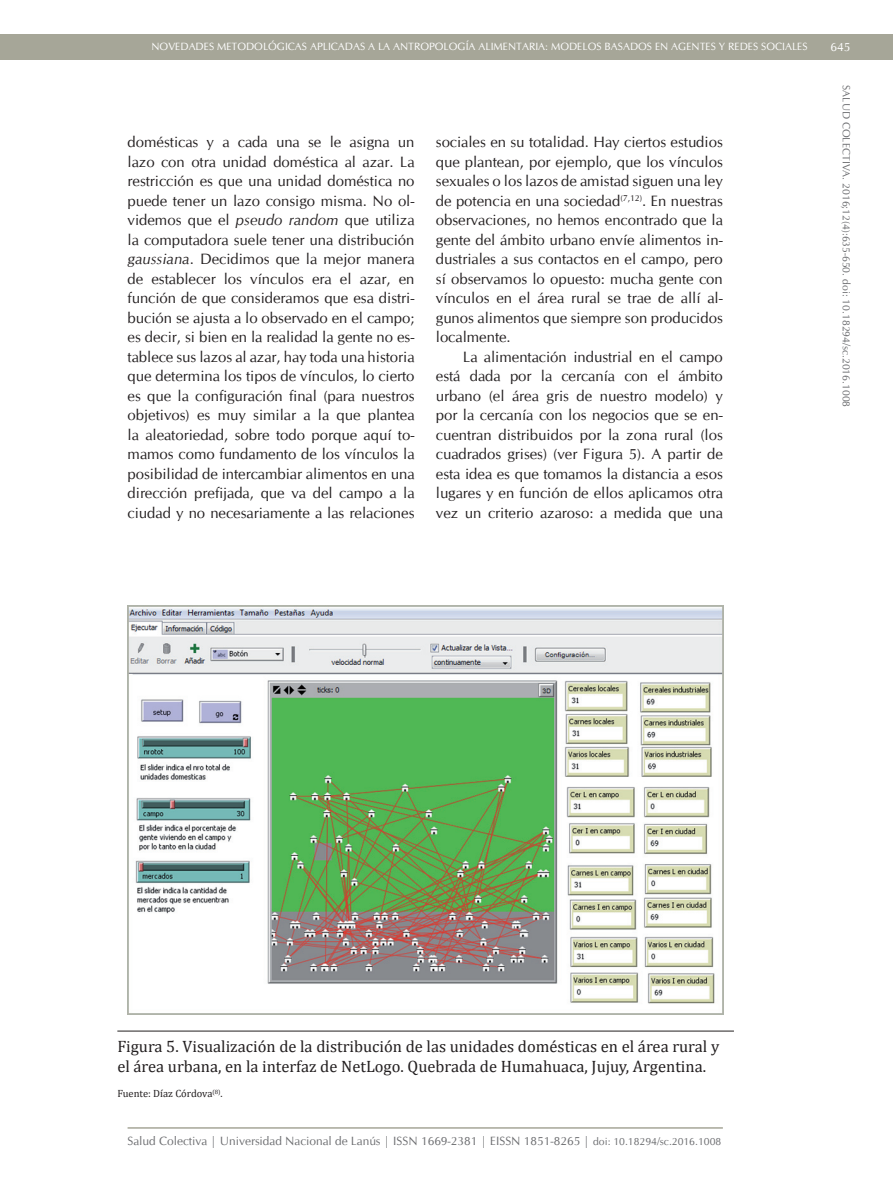
<style>
.page{position:relative;width:893px;height:1191px;background:#fff}
.page>*{position:absolute;margin:0;border:0;box-sizing:border-box;transform-origin:0 0}
.t1{font:16.5px/19.8px "Cambria";color:#231f20}
.t2{font:15px/19.5px "CG Omega";color:#231f20;text-align:justify}
.t3{font:12px "CG Omega";color:#6d6e71}
.t4{font:12px "CG Omega";color:#fff}
.t5{font:10.5px "CG Omega";color:#fff}
.t6{font:10.5px "CG Omega";color:#6d6e71}
.t7{font:10.5px "Cambria";color:#231f20}
.s1{font-style:italic}
.s2{font-size:10.5px}
</style>
<div class="page">
<div style="left:0;top:34px;width:893px;height:26px;background:#a6a698"></div>
<hr style="left:128px;top:1127px;width:595px;height:1px;background:#a6a698">
<hr style="left:117px;top:1030px;width:617px;height:1px;background:#231f20">
<img style="left:128px;top:605px;width:595px;height:409px">
<p class="t5" style="left:151px;top:40px;width:38px">Novedad</p>
<p class="t5" style="left:204px;top:40px;width:43px">es metodo</p>
<p class="t5" style="left:263px;top:40px;width:83px">lógicas aplicadas</p>
<p class="t5" style="left:368px;top:40px;width:61px">a la antropo</p>
<p class="t5" style="left:444px;top:40px;width:117px">logía alimentaria: mod</p>
<p class="t5" style="left:577px;top:40px;width:35px">elos basados</p>
<p class="t5" style="left:655px;top:40px;width:153px">en agentes y redes sociales</p>
<p class="t4" style="left:830px;top:40px;width:21px">645</p>
<p class="t6" style="left:852px;top:85px;width:324px;rotate:90deg">SALUD COLECTIVA. 2016;12(4):635-650. doi: 10.18294/sc.2016.1008</p>
<p class="t2" style="left:128px;top:132px;width:289px">domésticas y a cada una se le asigna un lazo con otra unidad doméstica al azar. La restricción es que una unidad doméstica no puede tener un lazo consigo misma. No ol&shy;videmos que el <span class="s1">pseudo random</span> que utiliza la computadora suele tener una distribución <span class="s1">gaussiana</span>. Decidimos que la mejor manera de establecer los vínculos era el azar, en función de que consideramos que esa distri&shy;bución se ajusta a lo observado en el campo; es decir, si bien en la realidad la gente no es&shy;tablece sus lazos al azar, hay toda una historia que determina los tipos de vínculos, lo cierto es que la configuración final (para nuestros objetivos) es muy similar a la que plantea la aleatoriedad, sobre todo porque aquí to&shy;mamos como fundamento de los vínculos la posibilidad de intercambiar alimentos en una dirección prefijada, que va del campo a la ciudad y no necesariamente a las relaciones</p>
<p class="t2" style="left:436px;top:132px;width:289px">sociales en su totalidad. Hay ciertos estudios que plantean, por ejemplo, que los vínculos sexuales o los lazos de amistad siguen una ley de potencia en una sociedad<sup>(7,12)</sup>. En nuestras observaciones, no hemos encontrado que la gente del ámbito urbano envíe alimentos in&shy;dustriales a sus contactos en el campo, pero sí observamos lo opuesto: mucha gente con vínculos en el área rural se trae de allí al&shy;gunos alimentos que siempre son producidos localmente.</p>
<p class="t2" style="left:436px;top:347px;width:289px;text-indent:27px">La alimentación industrial en el campo está dada por la cercanía con el ámbito urbano (el área gris de nuestro modelo) y por la cercanía con los negocios que se en&shy;cuentran distribuidos por la zona rural (los cuadrados grises) (ver Figura 5). A partir de esta idea es que tomamos la distancia a esos lugares y en función de ellos aplicamos otra vez un criterio azaroso: a medida que una</p>
<p class="t1" style="left:117px;top:1036px;width:603px">Figura 5. Visualización de la distribución de las unidades domésticas en el área rural y el área urbana, en la interfaz de NetLogo. Quebrada de Humahuaca, Jujuy, Argentina.</p>
<p class="t7" style="left:117px;top:1087px;width:107px">Fuente: Díaz Córdova<sup>(8)</sup>.</p>
<p class="t3" style="left:128px;top:1133px;width:595px">Salud Colectiva | Universidad Nacional de Lanús | ISSN 1669-2381 | EISSN 1851-8265 | <span class="s2">doi: 10.18294/sc.2016.1008</span></p>
</div>
